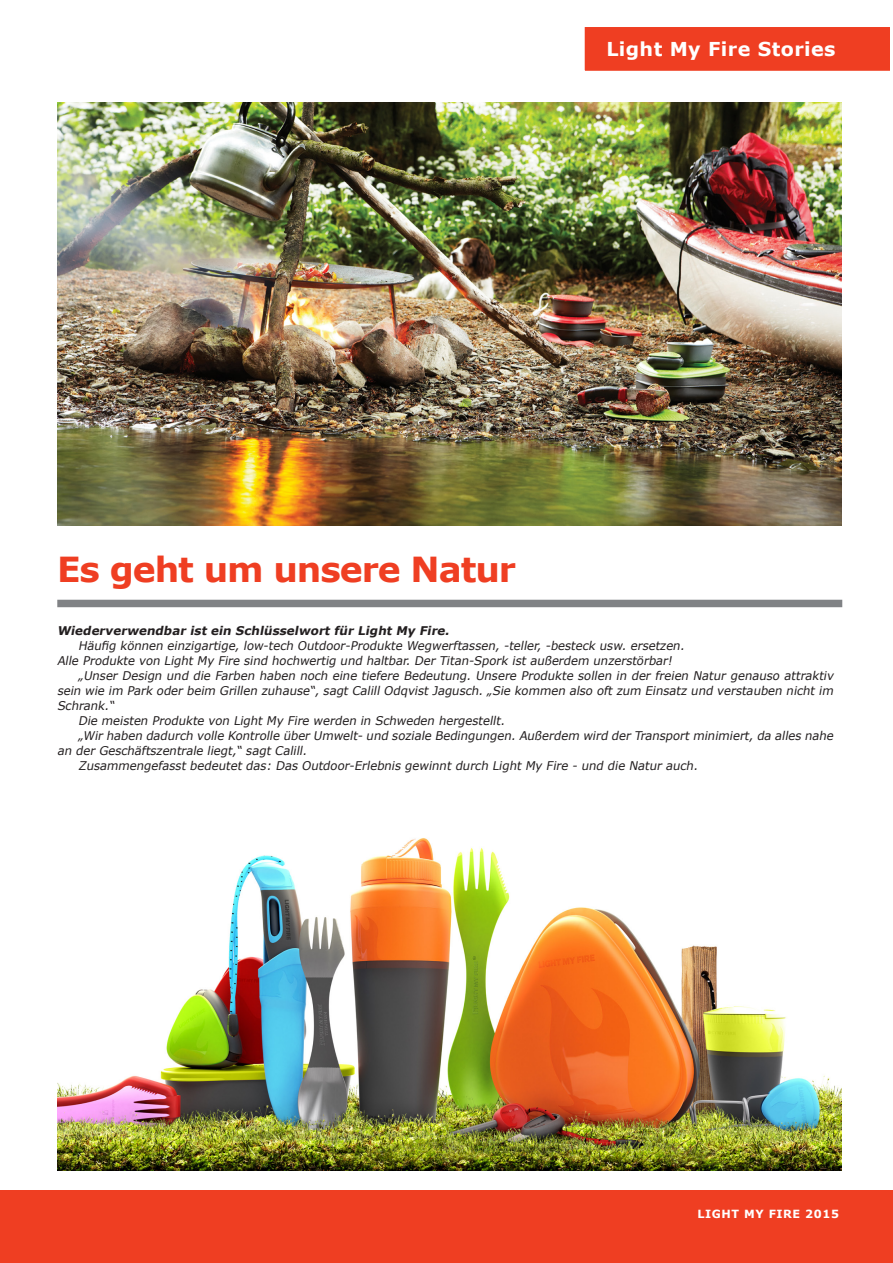
<style>
.page{position:relative;width:893px;height:1263px;background:#fff}
.page>*{position:absolute;margin:0;border:0;box-sizing:border-box;transform-origin:0 0}
.t1{font:700 34.5px "Verdana";letter-spacing:-.03em;color:#ef3e22}
.t2{font:700 19.2px "Verdana";letter-spacing:.02em;color:#fff}
.t3{font:italic 12px/15px "Verdana";color:#231f20;text-align:justify}
.t4{font:italic 700 12px "Verdana";color:#231f20}
.t5{font:700 11.25px "Verdana";letter-spacing:.05em;color:#fff}
</style>
<div class="page">
<img style="left:57px;top:838px;width:785px;height:333px">
<img style="left:57px;top:102px;width:785px;height:424px">
<div style="left:0;top:1191px;width:893px;height:72px;background:#ef3e22"></div>
<div style="left:583px;top:26px;width:308px;height:46px;background:#ef3e22"></div>
<div style="left:582px;top:24px;width:311px;height:50px;border:3px solid #fff"></div>
<div style="left:57px;top:600px;width:785px;height:7px;background:#808285"></div>
<p class="t2" style="left:606px;top:36px;width:231px">Light My Fire Stories</p>
<p class="t1" style="left:57px;top:545px;width:461px">Es geht um unsere Natur</p>
<p class="t4" style="left:57px;top:622px;width:397px">Wiederverwendbar ist ein Schlüsselwort für Light My Fire.</p>
<p class="t3" style="left:78px;top:638px;width:611px">Häufig können einzigartige, low-tech Outdoor-Produkte Wegwerftassen, -teller, -besteck usw. ersetzen.</p>
<p class="t3" style="left:57px;top:653px;width:620px">Alle Produkte von Light My Fire sind hochwertig und haltbar. Der Titan-Spork ist außerdem unzerstörbar!</p>
<p class="t3" style="left:57px;top:668px;width:781px;text-indent:21px">„Unser Design und die Farben haben noch eine tiefere Bedeutung. Unsere Produkte sollen in der freien Natur genauso attraktiv sein wie im Park oder beim Grillen zuhause“, sagt Calill Odqvist Jagusch. „Sie kommen also oft zum Einsatz und verstauben nicht im Schrank.“</p>
<p class="t3" style="left:78px;top:713px;width:431px">Die meisten Produkte von Light My Fire werden in Schweden hergestellt.</p>
<p class="t3" style="left:57px;top:728px;width:781px;text-indent:21px">„Wirhaben dadurch volle Kontrolle überUmwelt-und soziale Bedingungen.Außerdem wird derTransportminimiert,da alles nahe an der Geschäftszentrale liegt,“ sagt Calill.</p>
<p class="t3" style="left:78px;top:758px;width:624px">Zusammengefasst bedeutet das: Das Outdoor-Erlebnis gewinnt durch Light My Fire - und die Natur auch.</p>
<p class="t5" style="left:697px;top:1205px;width:143px">LIGHT MY FIRE 2015</p>
</div>
